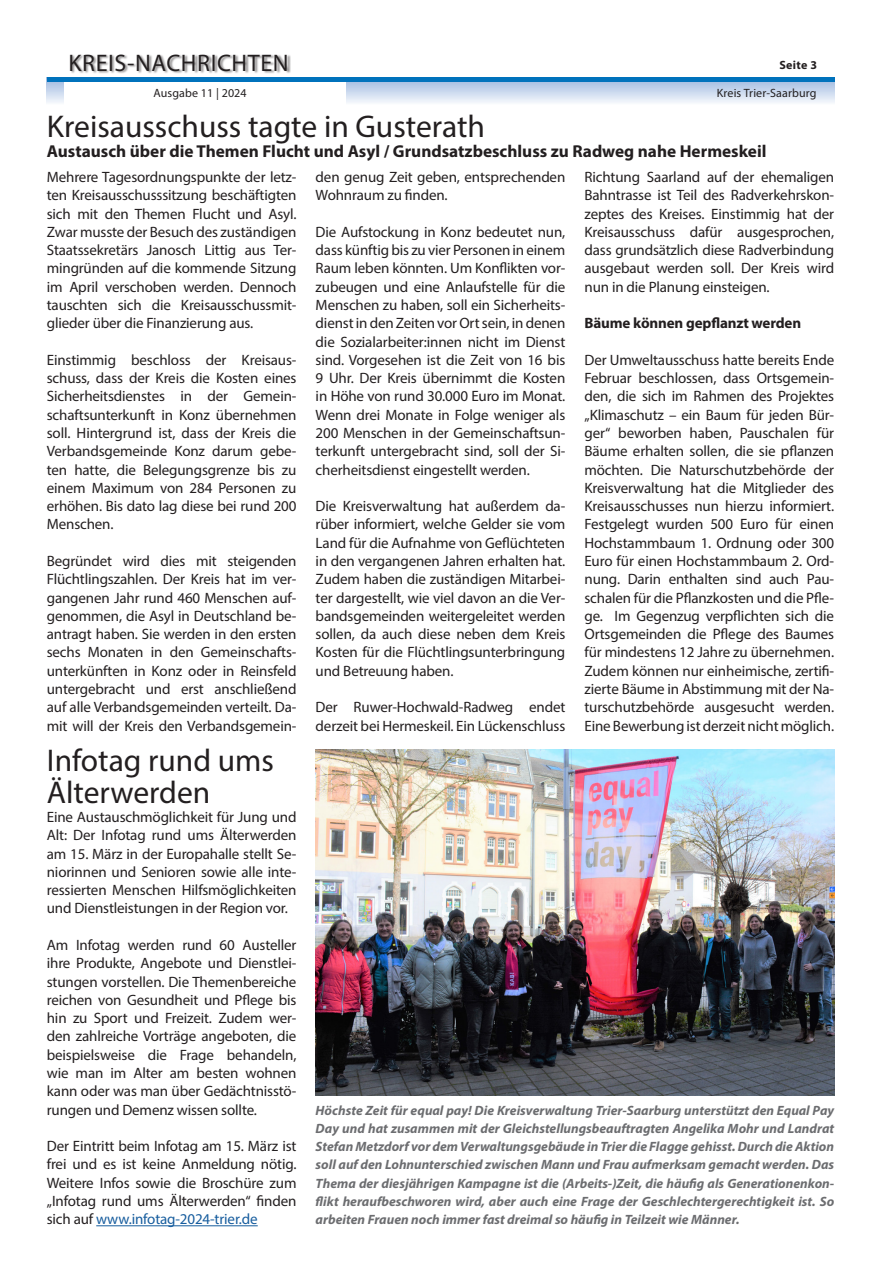
<style>
.page{position:relative;width:881px;height:1263px;background:#fff}
.page>*{position:absolute;margin:0;border:0;box-sizing:border-box;transform-origin:0 0}
.Headline{font:31.5px "Myriad Pro";color:#231f20}
.t1{font:24px "Myriad Pro";letter-spacing:.025em;color:#231f20}
.Subline{font:700 17.25px "Myriad Pro";color:#231f20}
.Fließtext{font:15px/18.3px "Myriad Pro";letter-spacing:-.01em;color:#231f20;text-align:justify}
.Fließtext-2{font:700 15px "Myriad Pro";letter-spacing:-.01em;color:#231f20}
.Bilduntertitel{font:italic 700 13.5px/18.3px "Myriad Pro";color:#6c6d70;text-align:justify}
.t2{font:12px "Myriad Pro";letter-spacing:.01em;color:#231f20}
.t3{font:700 12px "Myriad Pro";letter-spacing:.025em;color:#231f20}
.s1{color:#175d9e}
</style>
<div class="page">
<svg style="left:47px;top:82px;width:786px;height:21px;background:#cedbef"></svg>
<div style="left:64px;top:0;width:281px;height:113px;background:#fff"></div>
<div style="left:71px;top:54px;width:220px;height:20px;background:#231f20;opacity:.5"></div>
<hr style="left:47px;top:78px;width:786px;height:4px;background:#0072bc">
<img style="left:315px;top:750px;width:518px;height:345px">
<hr style="left:96px;top:1225px;width:162px;height:1px;background:#175d9e">
<h2 class="t1" style="left:68px;top:48px;width:221px">KREIS-NACHRICHTEN</h2>
<p class="t3" style="left:779px;top:57px;width:39px">Seite 3</p>
<p class="t2" style="left:153px;top:86px;width:95px">Ausgabe 11 | 2024</p>
<p class="Headline" style="left:47px;top:107px;width:439px">Kreisausschuss tagte in Gusterath</p>
<p class="Subline" style="left:47px;top:140px;width:721px">Austausch über die Themen Flucht und Asyl / Grundsatzbeschluss zu Radweg nahe Hermeskeil</p>
<p class="Fließtext" style="left:47px;top:168px;width:251px">Mehrere Tagesordnungspunkte der letz&shy;ten Kreisausschusssitzung beschäftigten sich mit den Themen Flucht und Asyl.<br>Zwar musste der Besuch des zuständigen Staatssekretärs Janosch Littig aus Ter&shy;mingründen auf die kommende Sitzung im April verschoben werden. Dennoch tauschten sich die Kreisausschussmit&shy;glieder über die Finanzierung aus.</p>
<p class="Fließtext" style="left:47px;top:350px;width:251px">Einstimmig beschloss der Kreisaus&shy;schuss, dass der Kreis die Kosten eines Sicherheitsdienstes in der Gemein&shy;schaftsunterkunft in Konz übernehmen soll. Hintergrund ist, dass der Kreis die Verbandsgemeinde Konz darum gebe&shy;ten hatte, die Belegungsgrenze bis zu einem Maximum von 284 Personen zu erhöhen. Bis dato lag diese bei rund 200<br>Menschen.</p>
<p class="Fließtext" style="left:47px;top:552px;width:251px">Begründet wird dies mit steigenden Flüchtlingszahlen. Der Kreis hat im ver&shy;gangenen Jahr rund 460 Menschen auf&shy;genommen, die Asyl in Deutschland be&shy;antragt haben. Sie werden in den ersten sechs Monaten in den Gemeinschafts&shy;unterkünften in Konz oder in Reinsfeld untergebracht und erst anschließend auf alle Verbandsgemeinden verteilt. Da&shy;mit will der Kreis den Verbandsgemein-</p>
<p class="t2" style="left:716px;top:86px;width:101px">Kreis Trier-Saarburg</p>
<p class="Fließtext" style="left:584px;top:168px;width:251px">Richtung Saarland auf der ehemaligen Bahntrasse ist Teil des Radverkehrskon&shy;zeptes des Kreises. Einstimmig hat der Kreisausschuss dafür ausgesprochen, dass grundsätzlich diese Radverbindung ausgebaut werden soll. Der Kreis wird nun in die Planung einsteigen.</p>
<p class="Fließtext-2" style="left:584px;top:313px;width:218px">Bäume können gepflanzt werden</p>
<p class="Fließtext" style="left:584px;top:350px;width:251px">Der Umweltausschuss hatte bereits Ende Februar beschlossen, dass Ortsgemein&shy;den, die sich im Rahmen des Projektes „Klimaschutz – ein Baum für jeden Bür&shy;ger“ beworben haben, Pauschalen für Bäume erhalten sollen, die sie pflanzen möchten. Die Naturschutzbehörde der Kreisverwaltung hat die Mitglieder des Kreisausschusses nun hierzu informiert.<br>Festgelegt wurden 500 Euro für einen Hochstammbaum 1. Ordnung oder 300<br>Euro für einen Hochstammbaum 2. Ord&shy;nung. Darin enthalten sind auch Pau&shy;schalen für die Pflanzkosten und die Pfle&shy;ge. Im Gegenzug verpflichten sich die Ortsgemeinden die Pflege des Baumes für mindestens 12 Jahre zu übernehmen.<br>Zudem können nur einheimische, zertifi&shy;zierte Bäume in Abstimmung mit der Na&shy;turschutzbehörde ausgesucht werden.<br>Eine Bewerbung ist derzeit nicht möglich.</p>
<p class="Fließtext" style="left:315px;top:168px;width:251px">den genug Zeit geben, entsprechenden<br>Wohnraum zu finden.</p>
<p class="Fließtext" style="left:315px;top:222px;width:251px">Die Aufstockung in Konz bedeutet nun, dass künftig bis zu vier Personen in einem Raum leben könnten. Um Konflikten vor&shy;zubeugen und eine Anlaufstelle für die Menschen zu haben, soll ein Sicherheits&shy;dienst in den Zeiten vor Ort sein, in denen die Sozialarbeiter:innen nicht im Dienst sind. Vorgesehen ist die Zeit von 16 bis 9 Uhr. Der Kreis übernimmt die Kosten in Höhe von rund 30.000 Euro im Monat.<br>Wenn drei Monate in Folge weniger als 200 Menschen in der Gemeinschaftsun&shy;terkunft untergebracht sind, soll der Si&shy;cherheitsdienst eingestellt werden.</p>
<p class="Fließtext" style="left:315px;top:497px;width:251px">Die Kreisverwaltung hat außerdem da&shy;rüber informiert, welche Gelder sie vom Land für die Aufnahme von Geflüchteten in den vergangenen Jahren erhalten hat.<br>Zudem haben die zuständigen Mitarbei&shy;ter dargestellt, wie viel davon an die Ver&shy;bandsgemeinden weitergeleitet werden sollen, da auch diese neben dem Kreis Kosten für die Flüchtlingsunterbringung und Betreuung haben.</p>
<p class="Fließtext" style="left:315px;top:698px;width:251px">Der Ruwer-Hochwald-Radweg endet derzeit bei Hermeskeil. Ein Lückenschluss</p>
<p class="Headline" style="left:47px;top:741px;width:228px">Infotag rund ums</p>
<p class="Headline" style="left:47px;top:773px;width:165px">Älterwerden</p>
<p class="Fließtext" style="left:47px;top:807px;width:251px">Eine Austauschmöglichkeit für Jung und Alt: Der Infotag rund ums Älterwerden am 15. März in der Europahalle stellt Se&shy;niorinnen und Senioren sowie alle inte&shy;ressierten Menschen Hilfsmöglichkeiten und Dienstleistungen in der Region vor.</p>
<p class="Fließtext" style="left:47px;top:935px;width:251px">Am Infotag werden rund 60 Austeller ihre Produkte, Angebote und Dienstlei&shy;stungen vorstellen. Die Themenbereiche reichen von Gesundheit und Pflege bis hin zu Sport und Freizeit. Zudem wer&shy;den zahlreiche Vorträge angeboten, die beispielsweise die Frage behandeln, wie man im Alter am besten wohnen kann oder was man über Gedächtnisstö&shy;rungen und Demenz wissen sollte.</p>
<p class="Fließtext" style="left:47px;top:1137px;width:251px">Der Eintritt beim Infotag am 15. März ist frei und es ist keine Anmeldung nötig.<br>Weitere Infos sowie die Broschüre zum „Infotag rund ums Älterwerden“ finden sich auf <span class="s1">www.infotag-2024-trier.de</span></p>
<p class="Bilduntertitel" style="left:315px;top:1100px;width:520px">Höchste Zeit für equal pay! Die Kreisverwaltung Trier-Saarburg unterstützt den Equal Pay Day und hat zusammen mit der Gleichstellungsbeauftragten Angelika Mohr und Landrat Stefan Metzdorf vor dem Verwaltungsgebäude in Trier die Flagge gehisst. Durch die Aktion soll auf den Lohnunterschied zwischen Mann und Frau aufmerksam gemacht werden. Das Thema der diesjährigen Kampagne ist die (Arbeits-)Zeit, die häufig als Generationenkon&shy;flikt heraufbeschworen wird, aber auch eine Frage der Geschlechtergerechtigkeit ist. So arbeiten Frauen noch immer fast dreimal so häufig in Teilzeit wie Männer.</p>
</div>
